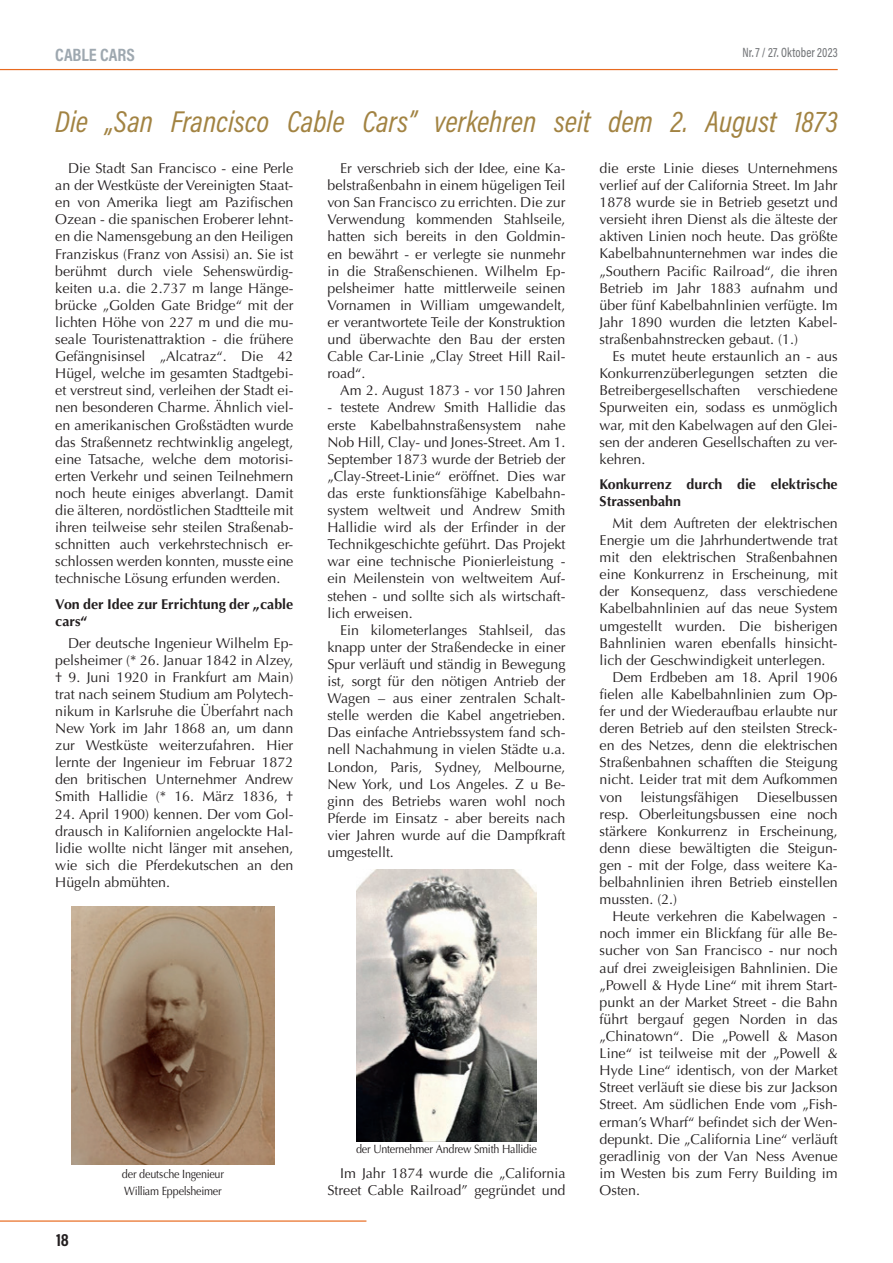
<style>
.page{position:relative;width:893px;height:1263px;background:#fff}
.page>*{position:absolute;margin:0;border:0;box-sizing:border-box;transform-origin:0 0}
.t1{font:italic 30.3px "Acumin Pro Cond";color:#a28342}
.t2{font:700 18px "Acumin Pro Cond";color:#9ea8b0}
.t3{font:700 18px "Acumin Pro Cond";color:#231f20}
.t4{font:14.25px/17.1px "Optima";color:#231f20;text-align:justify}
.t5{font:700 14.25px/17.1px "Optima";color:#231f20}
.t6{font:500 13.5px "Acumin Pro Cond";letter-spacing:.01em;color:#76787b;scale:.9 1}
.t7{font:12px/16.5px "Optima LT Std";letter-spacing:-.02em;color:#231f20;scale:.9 1}
</style>
<div class="page">
<hr style="left:0;top:1220px;width:366px;height:2px;background:#e86a1f">
<hr style="left:0;top:69px;width:838px;height:1px;background:#e86a1f">
<img style="left:357px;top:870px;width:179px;height:272px">
<img style="left:72px;top:906px;width:202px;height:259px">
<p class="t2" style="left:55px;top:43px;width:81px">CABLE CARS</p>
<p class="t6" style="left:742px;top:44px;width:107px">Nr.7 / 27. Oktober 2023</p>
<h1 class="t1" style="left:55px;top:102px;width:784px">Die „San Francisco Cable Cars” verkehren seit dem 2. August 1873</h1>
<p class="t4" style="left:55px;top:160px;width:240px;text-indent:13px">Die Stadt San Francisco - eine Perle an der Westküste der Vereinigten Staat&shy;en von Amerika liegt am Pazifischen Ozean - die spanischen Eroberer lehnt&shy;en die Namensgebung an den Heiligen Franziskus (Franz von Assisi) an. Sie ist berühmt durch viele Sehenswürdig&shy;keiten u.a. die 2.737 m lange Hänge&shy;brücke „Golden Gate Bridge“ mit der lichten Höhe von 227 m und die mu&shy;seale Touristenattraktion - die frühere Gefängnisinsel „Alcatraz“. Die 42<br>Hügel, welche im gesamten Stadtgebi&shy;et verstreut sind, verleihen der Stadt ei&shy;nen besonderen Charme. Ähnlich viel&shy;en amerikanischen Großstädten wurde das Straßennetz rechtwinklig angelegt, eine Tatsache, welche dem motorisi&shy;erten Verkehr und seinen Teilnehmern noch heute einiges abverlangt. Damit die älteren, nordöstlichen Stadtteile mit ihren teilweise sehr steilen Straßenab&shy;schnitten auch verkehrstechnisch er&shy;schlossen werden konnten, musste eine technische Lösung erfunden werden.</p>
<p class="t5" style="left:55px;top:596px;width:240px">Von der Idee zur Errichtung der „cable cars“</p>
<p class="t4" style="left:55px;top:634px;width:240px;text-indent:13px">Der deutsche Ingenieur Wilhelm Ep&shy;pelsheimer (* 26. Januar 1842 in Alzey, † 9. Juni 1920 in Frankfurt am Main) trat nach seinem Studium am Polytech&shy;nikum in Karlsruhe die Überfahrt nach New York im Jahr 1868 an, um dann zur Westküste weiterzufahren. Hier lernte der Ingenieur im Februar 1872 den britischen Unternehmer Andrew Smith Hallidie (* 16. März 1836, †</p>
<p class="t4" style="left:55px;top:805px;width:240px">24. April 1900) kennen. Der vom Gol&shy;drausch in Kalifornien angelockte Hal&shy;lidie wollte nicht länger mit ansehen, wie sich die Pferdekutschen an den Hügeln abmühten.</p>
<p class="t3" style="left:56px;top:1228px;width:14px">18</p>
<p class="t7" style="left:122px;top:1166px;width:115px">der deutsche Ingenieur<br>William Eppelsheimer</p>
<p class="t4" style="left:327px;top:160px;width:240px;text-indent:13px">Er verschrieb sich der Idee, eine Ka&shy;belstraßenbahn in einem hügeligen Teil von San Francisco zu errichten. Die zur Verwendung kommenden Stahlseile, hatten sich bereits in den Goldmin&shy;en bewährt - er verlegte sie nunmehr in die Straßenschienen. Wilhelm Ep&shy;pelsheimer hatte mittlerweile seinen Vornamen in William umgewandelt, er verantwortete Teile der Konstruktion und überwachte den Bau der ersten Cable Car-Linie „Clay Street Hill Rail&shy;road“.</p>
<p class="t4" style="left:340px;top:382px;width:227px">Am 2. August 1873 - vor 150 Jahren</p>
<p class="t4" style="left:327px;top:399px;width:240px">- testete Andrew Smith Hallidie das erste Kabelbahnstraßensystem nahe Nob Hill, Clay- und Jones-Street. Am 1.<br>September 1873 wurde der Betrieb der „Clay-Street-Linie“ eröffnet. Dies war das erste funktionsfähige Kabelbahn&shy;system weltweit und Andrew Smith Hallidie wird als der Erfinder in der Technikgeschichte geführt. Das Projekt war eine technische Pionierleistung - ein Meilenstein von weltweitem Auf&shy;stehen - und sollte sich als wirtschaft&shy;lich erweisen.</p>
<p class="t4" style="left:327px;top:621px;width:240px;text-indent:13px">Ein kilometerlanges Stahlseil, das knapp unter der Straßendecke in einer Spur verläuft und ständig in Bewegung ist, sorgt für den nötigen Antrieb der Wagen – aus einer zentralen Schalt&shy;stelle werden die Kabel angetrieben.<br>Das einfache Antriebssystem fand sch&shy;nell Nachahmung in vielen Städte u.a.<br>London, Paris, Sydney, Melbourne, New York, und Los Angeles. Z u Be&shy;ginn des Betriebs waren wohl noch Pferde im Einsatz - aber bereits nach vier Jahren wurde auf die Dampfkraft umgestellt.</p>
<p class="t7" style="left:356px;top:1140px;width:202px">der Unternehmer Andrew Smith Hallidie</p>
<p class="t4" style="left:327px;top:1165px;width:240px;text-align:right">Im Jahr 1874 wurde die „California<br>Street Cable Railroad” gegründet und</p>
<p class="t4" style="left:600px;top:160px;width:240px">die erste Linie dieses Unternehmens verlief auf der California Street. Im Jahr 1878 wurde sie in Betrieb gesetzt und versieht ihren Dienst als die älteste der aktiven Linien noch heute. Das größte Kabelbahnunternehmen war indes die „Southern Pacific Railroad“, die ihren Betrieb im Jahr 1883 aufnahm und über fünf Kabelbahnlinien verfügte. Im Jahr 1890 wurden die letzten Kabel&shy;straßenbahnstrecken gebaut. (1.)</p>
<p class="t4" style="left:600px;top:348px;width:240px;text-indent:13px">Es mutet heute erstaunlich an - aus Konkurrenzüberlegungen setzten die Betreibergesellschaften verschiedene Spurweiten ein, sodass es unmöglich war, mit den Kabelwagen auf den Glei&shy;sen der anderen Gesellschaften zu ver&shy;kehren.</p>
<p class="t5" style="left:600px;top:476px;width:240px">Konkurrenz durch die elektrische<br>Strassenbahn</p>
<p class="t4" style="left:612px;top:515px;width:227px">Mit dem Auftreten der elektrischen</p>
<p class="t4" style="left:600px;top:532px;width:240px">Energie um die Jahrhundertwende trat</p>
<p class="t4" style="left:600px;top:549px;width:240px">mit den elektrischen Straßenbahnen</p>
<p class="t4" style="left:600px;top:566px;width:240px">eine Konkurrenz in Erscheinung, mit</p>
<p class="t4" style="left:600px;top:583px;width:240px">der Konsequenz, dass verschiedene</p>
<p class="t4" style="left:600px;top:600px;width:240px">Kabelbahnlinien auf das neue System</p>
<p class="t4" style="left:600px;top:617px;width:240px">umgestellt wurden. Die bisherigen</p>
<p class="t4" style="left:600px;top:634px;width:240px">Bahnlinien waren ebenfalls hinsicht-</p>
<p class="t4" style="left:600px;top:651px;width:227px">lich der Geschwindigkeit unterlegen.</p>
<p class="t4" style="left:612px;top:669px;width:227px">Dem Erdbeben am 18. April 1906</p>
<p class="t4" style="left:600px;top:686px;width:240px">fielen alle Kabelbahnlinien zum Op-</p>
<p class="t4" style="left:600px;top:703px;width:240px">fer und der Wiederaufbau erlaubte nur</p>
<p class="t4" style="left:600px;top:720px;width:240px">deren Betrieb auf den steilsten Streck-</p>
<p class="t4" style="left:600px;top:737px;width:240px">en des Netzes, denn die elektrischen</p>
<p class="t4" style="left:600px;top:754px;width:240px">Straßenbahnen schafften die Steigung</p>
<p class="t4" style="left:600px;top:771px;width:240px">nicht. Leider trat mit dem Aufkommen</p>
<p class="t4" style="left:600px;top:788px;width:24px">von</p>
<p class="t4" style="left:640px;top:788px;width:100px">leistungsfähigen</p>
<p class="t4" style="left:600px;top:788px;width:240px;text-indent:157px">Dieselbussen resp. Oberleitungsbussen eine noch stärkere Konkurrenz in Erscheinung, denn diese bewältigten die Steigun&shy;gen - mit der Folge, dass weitere Ka&shy;belbahnlinien ihren Betrieb einstellen mussten. (2.)</p>
<p class="t4" style="left:600px;top:908px;width:240px;text-indent:13px">Heute verkehren die Kabelwagen - noch immer ein Blickfang für alle Be&shy;sucher von San Francisco - nur noch auf drei zweigleisigen Bahnlinien. Die „Powell &amp; Hyde Line“ mit ihrem Start&shy;punkt an der Market Street - die Bahn führt bergauf gegen Norden in das „Chinatown“. Die „Powell &amp; Mason Line“ ist teilweise mit der „Powell &amp; Hyde Line“ identisch, von der Market Street verläuft sie diese bis zur Jackson Street. Am südlichen Ende vom „Fish&shy;erman’s Wharf“ befindet sich der Wen&shy;depunkt. Die „California Line“ verläuft geradlinig von der Van Ness Avenue im Westen bis zum Ferry Building im Osten.</p>
</div>
